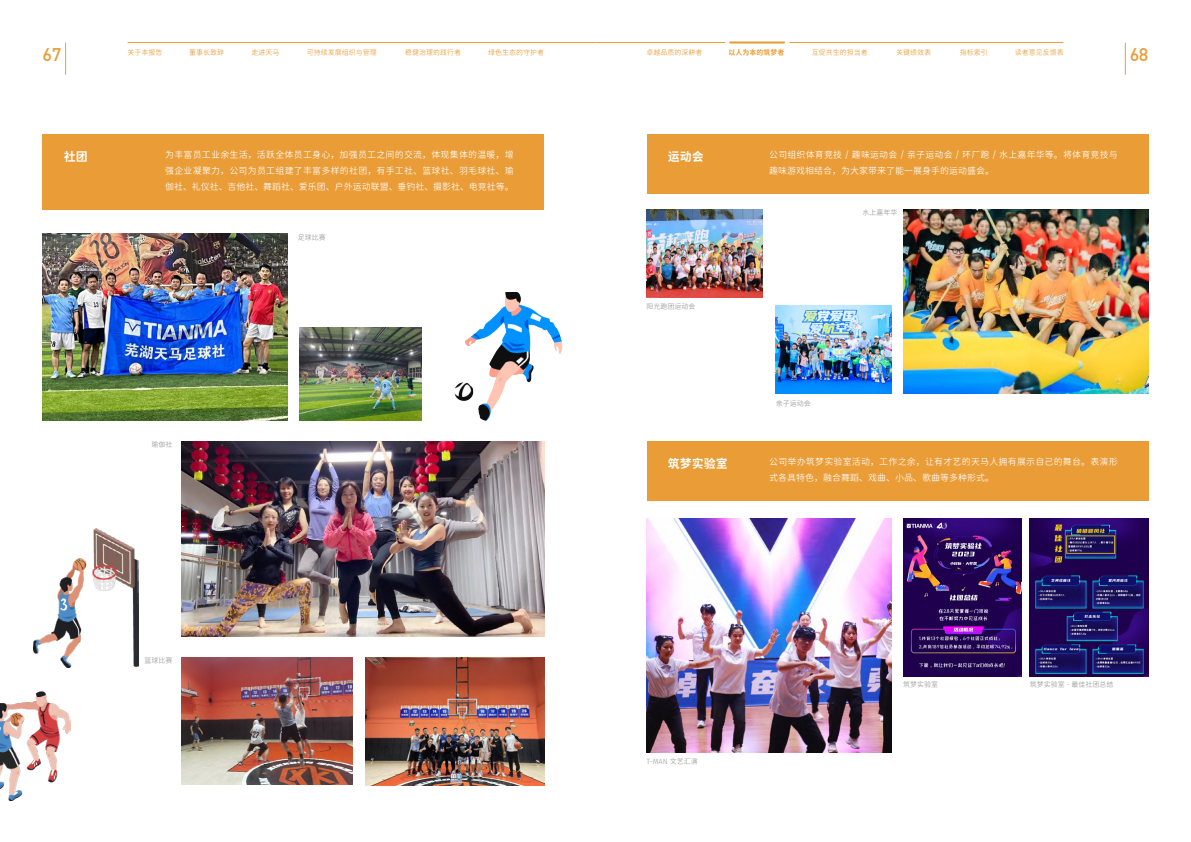
<style>
.page{position:relative;width:1191px;height:842px;background:#fff}
.page>*{position:absolute;margin:0;border:0;box-sizing:border-box;transform-origin:0 0}
.t1{font:500 18px "DIN";color:#ea9c37}
.t2{font:700 12px "Glow Sans SC";color:#fff}
.t3{font:9px/16px "Glow Sans SC";letter-spacing:.015em;color:#fff}
.t4{font:7px "Glow Sans SC";color:#ea9c37}
.t5{font:7px "Glow Sans SC";color:#9a9899}
.t6{font:700 7px "Glow Sans SC";color:#ea9c37}
</style>
<div class="page">
<img style="left:43px;top:234px;width:245px;height:187px">
<hr style="left:128px;top:42px;width:467px;height:1px;background:#ea9c37">
<hr style="left:65px;top:43px;width:1px;height:32px;background:#ea9c37">
<hr style="left:595px;top:42px;width:130px;height:1px;background:#ea9c37">
<hr style="left:729px;top:41px;width:56px;height:3px;background:#ea9c37">
<hr style="left:789px;top:42px;width:274px;height:1px;background:#ea9c37">
<hr style="left:1125px;top:43px;width:1px;height:32px;background:#ea9c37">
<img style="left:182px;top:657px;width:170px;height:128px">
<img style="left:365px;top:657px;width:179px;height:128px">
<img style="left:182px;top:441px;width:362px;height:196px">
<div style="left:43px;top:134px;width:501px;height:76px;background:#ea9c37"></div>
<div style="left:646px;top:134px;width:502px;height:60px;background:#ea9c37"></div>
<div style="left:646px;top:441px;width:502px;height:60px;background:#ea9c37"></div>
<img style="left:299px;top:327px;width:123px;height:94px">
<img style="left:33px;top:529px;width:105px;height:139px">
<img style="left:903px;top:210px;width:245px;height:183px">
<img style="left:646px;top:210px;width:116px;height:88px">
<img style="left:0;top:691px;width:71px;height:109px">
<img style="left:776px;top:305px;width:115px;height:88px">
<img style="left:455px;top:293px;width:107px;height:128px">
<img style="left:903px;top:519px;width:118px;height:157px">
<img style="left:1030px;top:519px;width:118px;height:157px">
<img style="left:646px;top:519px;width:245px;height:234px">
<h1 class="t1" style="left:43px;top:43px;width:20px">67</h1>
<p class="t4" style="left:646px;top:48px;width:57px">卓越品质的深耕者</p>
<p class="t6" style="left:728px;top:48px;width:57px">以人为本的筑梦者</p>
<p class="t4" style="left:812px;top:48px;width:57px">互促共生的担当者</p>
<p class="t4" style="left:896px;top:48px;width:36px">关键绩效表</p>
<p class="t4" style="left:960px;top:48px;width:29px">指标索引</p>
<p class="t4" style="left:1014px;top:48px;width:50px">读者意见反馈表</p>
<h1 class="t1" style="left:1129px;top:43px;width:20px">68</h1>
<p class="t4" style="left:128px;top:48px;width:36px">关于本报告</p>
<p class="t4" style="left:189px;top:48px;width:36px">董事长致辞</p>
<p class="t4" style="left:252px;top:48px;width:29px">走进天马</p>
<p class="t4" style="left:307px;top:48px;width:71px">可持续发展组织与管理</p>
<p class="t4" style="left:405px;top:48px;width:57px">稳健治理的践行者</p>
<p class="t4" style="left:488px;top:48px;width:57px">绿色生态的守护者</p>
<p class="t3" style="left:165px;top:148px;width:350px;text-align:justify">为丰富员工业余生活，活跃全体员工身心，加强员工之间的交流，体现集体的温暖，增强企业凝聚力，公司为员工组建了丰富多样的社团，有手工社、篮球社、羽毛球社、瑜伽社、礼仪社、吉他社、舞蹈社、爱乐团、户外运动联盟、垂钓社、摄影社、电竞社等。</p>
<p class="t3" style="left:769px;top:148px;width:350px">公司组织体育竞技 / 趣味运动会 / 亲子运动会 / 环厂跑 / 水上嘉年华等。将体育竞技与趣味游戏相结合，为大家带来了能一展身手的运动盛会。</p>
<h2 class="t2" style="left:64px;top:149px;width:25px">社团</h2>
<h2 class="t2" style="left:668px;top:149px;width:37px">运动会</h2>
<p class="t5" style="left:151px;top:440px;width:22px">瑜伽社</p>
<p class="t5" style="left:144px;top:656px;width:29px">篮球比赛</p>
<p class="t5" style="left:298px;top:232px;width:29px">足球比赛</p>
<p class="t5" style="left:646px;top:302px;width:50px">阳光跑团运动会</p>
<h2 class="t2" style="left:668px;top:456px;width:61px">筑梦实验室</h2>
<p class="t5" style="left:862px;top:208px;width:36px">水上嘉年华</p>
<p class="t5" style="left:776px;top:399px;width:36px">亲子运动会</p>
<p class="t3" style="left:769px;top:455px;width:350px">公司举办筑梦实验室活动，工作之余，让有才艺的天马人拥有展示自己的舞台。表演形式各具特色，融合舞蹈、戏曲、小品、歌曲等多种形式。</p>
<p class="t5" style="left:646px;top:757px;width:53px">T-MAN 文艺汇演</p>
<p class="t5" style="left:903px;top:680px;width:36px">筑梦实验室</p>
<p class="t5" style="left:1030px;top:680px;width:85px">筑梦实验室 - 最佳社团总结</p>
</div>
